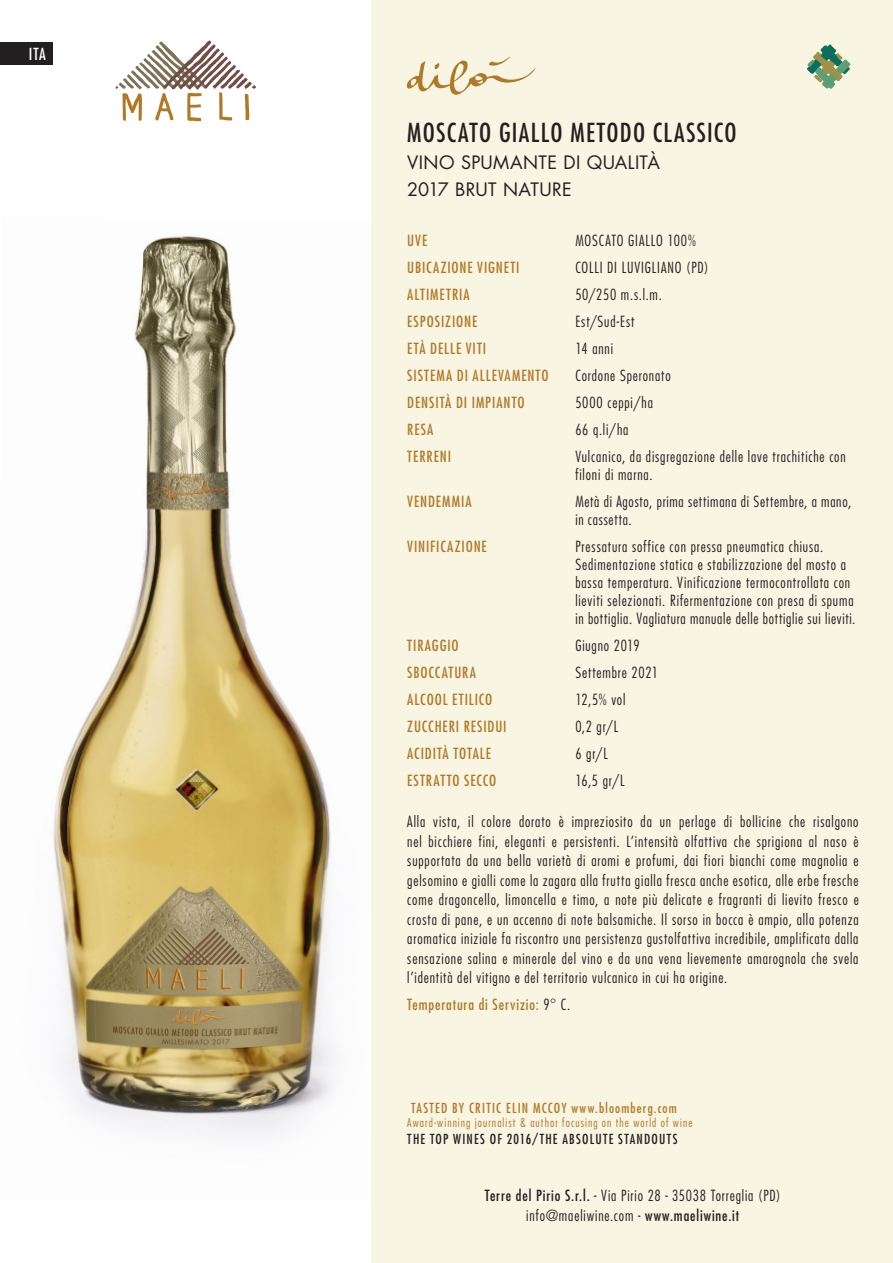
<style>
.page{position:relative;width:893px;height:1263px;background:#fff}
.page>*{position:absolute;margin:0;border:0;box-sizing:border-box;transform-origin:0 0}
.t1{font:condensed 25.5px "Futura Std";letter-spacing:.05em;color:#231f20}
.t2{font:18px/27px "Futura Std";letter-spacing:.02em;color:#231f20}
.t3{font:condensed 16.2px "Futura Std";color:#fff}
.t4{font:300 condensed 15px/19.5px "Futura Std";letter-spacing:.055em;color:#231f20}
.t5{font:condensed 15px "Futura Std";letter-spacing:.06em;color:#b07926}
.t6{font:condensed 13.5px "Futura Std";letter-spacing:.085em;color:#b07926}
.t7{font:condensed 13.5px "Futura Std";letter-spacing:.09em;color:#231f20}
.t8{font:300 condensed 12px "Futura Std";letter-spacing:.09em;color:#b07926}
.s1{font-weight:300;color:#231f20}
.s2{font-weight:400}
</style>
<div class="page">
<img style="left:53px;top:219px;width:319px;height:982px">
<div style="left:372px;top:0;width:521px;height:1263px;background:#f9f5e3"></div>
<svg style="left:115px;top:40px;width:141px;height:81px"></svg>
<div style="left:0;top:43px;width:53px;height:22px;background:#231f20"></div>
<svg style="left:407px;top:57px;width:129px;height:38px"></svg>
<svg style="left:807px;top:44px;width:44px;height:45px"></svg>
<p class="t3" style="left:29px;top:45px;width:19px">ITA</p>
<h1 class="t1" style="left:407px;top:118px;width:331px">MOSCATO GIALLO METODO CLASSICO</h1>
<p class="t2" style="left:407px;top:149px;width:254px">VINO SPUMANTE DI QUALITÀ<br>2017 BRUT NATURE</p>
<p class="t5" style="left:407px;top:232px;width:21px">UVE</p>
<p class="t4" style="left:575px;top:231px;width:122px">MOSCATO GIALLO 100%</p>
<p class="t5" style="left:407px;top:259px;width:114px">UBICAZIONE VIGNETI</p>
<p class="t4" style="left:575px;top:258px;width:135px">COLLI DI LUVIGLIANO (PD)</p>
<p class="t5" style="left:407px;top:286px;width:64px">ALTIMETRIA</p>
<p class="t4" style="left:575px;top:285px;width:88px">50/250 m.s.l.m.</p>
<p class="t5" style="left:407px;top:313px;width:71px">ESPOSIZIONE</p>
<p class="t4" style="left:575px;top:312px;width:60px">Est/Sud-Est</p>
<p class="t5" style="left:407px;top:340px;width:80px">ETÀ DELLE VITI</p>
<p class="t4" style="left:575px;top:339px;width:39px">14 anni</p>
<p class="t5" style="left:407px;top:367px;width:143px">SISTEMA DI ALLEVAMENTO</p>
<p class="t4" style="left:575px;top:366px;width:97px">Cordone Speronato</p>
<p class="t5" style="left:407px;top:394px;width:119px">DENSITÀ DI IMPIANTO</p>
<p class="t4" style="left:575px;top:393px;width:79px">5000 ceppi/ha</p>
<p class="t5" style="left:407px;top:421px;width:28px">RESA</p>
<p class="t4" style="left:575px;top:420px;width:55px">66 q.li/ha</p>
<p class="t5" style="left:407px;top:448px;width:45px">TERRENI</p>
<p class="t4" style="left:575px;top:448px;width:272px;line-height:18px">Vulcanico, da disgregazione delle lave trachitiche con filoni di marna.</p>
<p class="t5" style="left:407px;top:493px;width:66px">VENDEMMIA</p>
<p class="t4" style="left:575px;top:493px;width:277px;line-height:18px">Metà di Agosto, prima settimana di Settembre, a mano, in cassetta.</p>
<p class="t5" style="left:407px;top:538px;width:81px">VINIFICAZIONE</p>
<p class="t4" style="left:575px;top:538px;width:282px;line-height:18px">Pressatura soffice con pressa pneumatica chiusa.<br>Sedimentazione statica e stabilizzazione del mosto a bassa temperatura. Vinificazione termocontrollata con lieviti selezionati. Rifermentazione con presa di spuma in bottiglia. Vagliatura manuale delle bottiglie sui lieviti.</p>
<p class="t5" style="left:407px;top:637px;width:53px">TIRAGGIO</p>
<p class="t4" style="left:575px;top:636px;width:66px">Giugno 2019</p>
<p class="t5" style="left:407px;top:664px;width:70px">SBOCCATURA</p>
<p class="t4" style="left:575px;top:663px;width:84px">Settembre 2021</p>
<p class="t5" style="left:407px;top:691px;width:87px">ALCOOL ETILICO</p>
<p class="t4" style="left:575px;top:690px;width:52px">12,5% vol</p>
<p class="t5" style="left:407px;top:718px;width:101px">ZUCCHERI RESIDUI</p>
<p class="t4" style="left:575px;top:717px;width:45px">0,2 gr/L</p>
<p class="t5" style="left:407px;top:745px;width:85px">ACIDITÀ TOTALE</p>
<p class="t4" style="left:575px;top:744px;width:34px">6 gr/L</p>
<p class="t5" style="left:407px;top:772px;width:91px">ESTRATTO SECCO</p>
<p class="t4" style="left:575px;top:771px;width:51px">16,5 gr/L</p>
<p class="t4" style="left:407px;top:812px;width:453px;text-align:justify">Alla vista, il colore dorato è impreziosito da un perlage di bollicine che risalgono nel bicchiere fini, eleganti e persistenti. L’intensità olfattiva che sprigiona al naso è supportata da una bella varietà di aromi e profumi, dai fiori bianchi come magnolia e gelsomino e gialli come la zagara alla frutta gialla fresca anche esotica, alle erbe fresche come dragoncello, limoncella e timo, a note più delicate e fragranti di lievito fresco e crosta di pane, e un accenno di note balsamiche. Il sorso in bocca è ampio, alla potenza aromatica iniziale fa riscontro una persistenza gustolfattiva incredibile, amplificata dalla sensazione salina e minerale del vino e da una vena lievemente amarognola che svela l’identità del vitigno e del territorio vulcanico in cui ha origine.</p>
<p class="t5" style="left:407px;top:996px;width:164px">Temperatura di Servizio: <span class="s1">9° C.</span></p>
<p class="t6" style="left:411px;top:1100px;width:267px">TASTED BY CRITIC ELIN MCCOY www.bloomberg.com</p>
<p class="t8" style="left:407px;top:1116px;width:287px">Award-winning journalist &amp; author focusing on the world of wine</p>
<p class="t7" style="left:407px;top:1130px;width:272px">THE TOP WINES OF 2016/THE ABSOLUTE STANDOUTS</p>
<p class="t4" style="left:485px;top:1186px;width:297px;text-align:center"><span class="s2">Terre del Pirio S.r.l.</span> - Via Pirio 28 - 35038 Torreglia (PD) info@maeliwine.com - <span class="s2">www.maeliwine.it</span></p>
</div>
